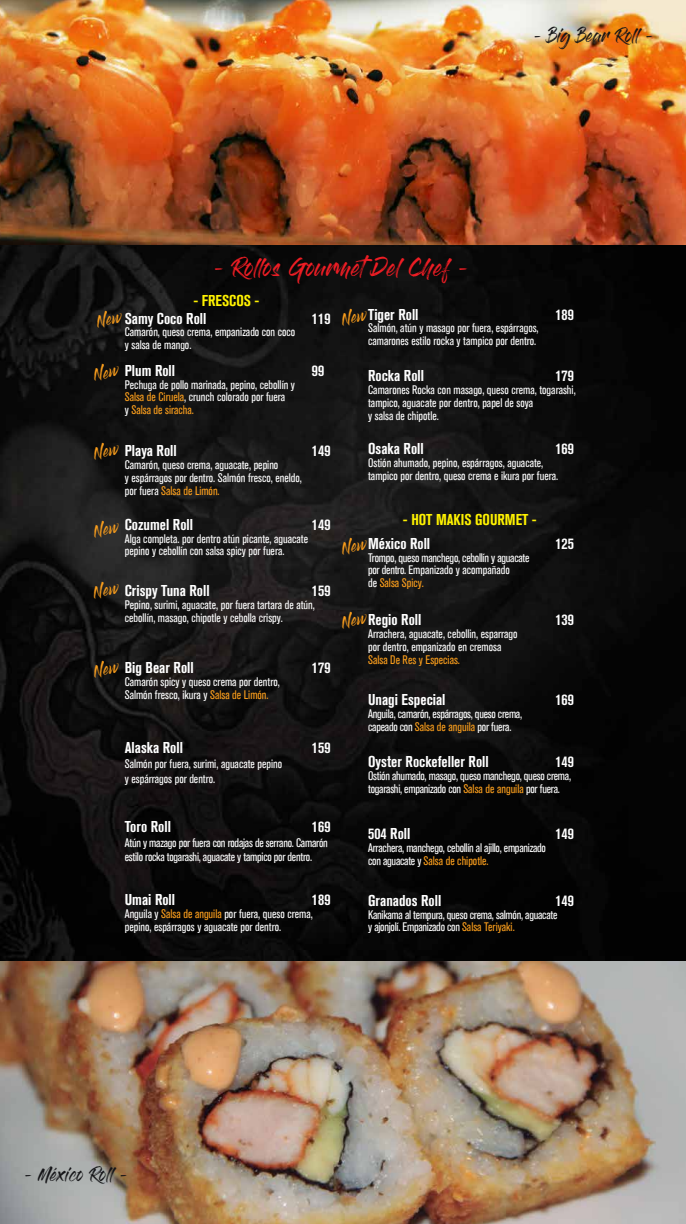
<style>
.page{position:relative;width:686px;height:1224px;background:#fff}
.page>*{position:absolute;margin:0;border:0;box-sizing:border-box;transform-origin:0 0}
.t1{font:18.2px "Gloss And Bloom";color:#ed1d24}
.t2{font:700 condensed 15.6px "Akzidenz Grotesk BQ";color:#fff}
.t3{font:700 condensed 15.6px "Akzidenz Grotesk BQ";color:#fff200}
.t4{font:14px "Gloss And Bloom";color:#151518}
.t5{font:condensed 12.4px/12.8px "Akzidenz Grotesk BQ";color:#fff}
.t6{font:condensed 12.4px/12.8px "Akzidenz Grotesk BQ";letter-spacing:-.02em;color:#fff}
.t7{font:condensed 12.4px "Akzidenz Grotesk BQ";color:#f99d1c}
.s1{color:#f99d1c}
</style>
<div class="page">
<img style="left:0;top:244px;width:686px;height:717px">
<img style="left:0;top:961px;width:686px;height:263px">
<img style="left:0;top:0;width:686px;height:244px">
<svg style="left:340px;top:537px;width:28px;height:18px"></svg>
<svg style="left:340px;top:308px;width:28px;height:19px"></svg>
<svg style="left:340px;top:612px;width:28px;height:18px"></svg>
<svg style="left:92px;top:364px;width:28px;height:18px"></svg>
<svg style="left:95px;top:310px;width:28px;height:18px"></svg>
<svg style="left:92px;top:442px;width:28px;height:18px"></svg>
<svg style="left:92px;top:521px;width:28px;height:18px"></svg>
<svg style="left:92px;top:582px;width:28px;height:18px"></svg>
<svg style="left:92px;top:660px;width:28px;height:19px"></svg>
<p class="t4" style="left:534px;top:29px;width:121px">- Big Bear Roll -</p>
<h1 class="t1" style="left:214px;top:259px;width:256px">- Rollos GourmetDel Chef -</h1>
<p class="t3" style="left:194px;top:291px;width:68px">- FRESCOS -</p>
<p class="t2" style="left:125px;top:309px;width:83px">Samy Coco Roll</p>
<p class="t2" style="left:312px;top:309px;width:20px">119</p>
<p class="t5" style="left:125px;top:326px;width:172px">Camarón, queso crema, empanizado con coco y salsa de mango.</p>
<p class="t2" style="left:125px;top:361px;width:52px">Plum Roll</p>
<p class="t2" style="left:312px;top:361px;width:14px">99</p>
<p class="t5" style="left:125px;top:378px;width:172px">Pechuga de pollo marinada, pepino, cebollín y<br><span class="s1">Salsa de Ciruela</span>, crunch colorado por fuera<br>y <span class="s1">Salsa de siracha.</span></p>
<p class="t2" style="left:125px;top:442px;width:53px">Playa Roll</p>
<p class="t2" style="left:312px;top:442px;width:20px">149</p>
<p class="t5" style="left:125px;top:459px;width:179px">Camarón, queso crema, aguacate, pepino<br>y espárragos por dentro. Salmón fresco, eneldo, por fuera <span class="s1">Salsa de Limón.</span></p>
<p class="t2" style="left:125px;top:515px;width:70px">Cozumel Roll</p>
<p class="t2" style="left:312px;top:515px;width:20px">149</p>
<p class="t5" style="left:125px;top:532px;width:185px">Alga completa. por dentro atún picante, aguacate pepino y cebollín con salsa spicy por fuera.</p>
<p class="t2" style="left:125px;top:582px;width:86px">Crispy Tuna Roll</p>
<p class="t2" style="left:312px;top:582px;width:20px">159</p>
<p class="t5" style="left:125px;top:599px;width:192px">Pepino, surimi, aguacate, por fuera tartara de atún, cebollín, masago, chipotle y cebolla crispy.</p>
<p class="t2" style="left:125px;top:659px;width:70px">Big Bear Roll</p>
<p class="t2" style="left:312px;top:659px;width:20px">179</p>
<p class="t5" style="left:125px;top:676px;width:157px">Camarón spicy y queso crema por dentro,<br>Salmón fresco, ikura y <span class="s1">Salsa de Limón.</span></p>
<p class="t2" style="left:125px;top:739px;width:60px">Alaska Roll</p>
<p class="t2" style="left:312px;top:739px;width:20px">159</p>
<p class="t5" style="left:125px;top:757px;width:159px;line-height:14.8px">Salmón por fuera, surimi, aguacate pepino y espárragos por dentro.</p>
<p class="t2" style="left:125px;top:818px;width:48px">Toro Roll</p>
<p class="t2" style="left:312px;top:818px;width:20px">169</p>
<p class="t6" style="left:125px;top:835px;width:204px;line-height:14.8px">Atún y mazago por fuera con rodajas de serrano. Camarón estilo rocka togarashi, aguacate y tampico por dentro.</p>
<p class="t2" style="left:125px;top:891px;width:52px">Umai Roll</p>
<p class="t2" style="left:312px;top:891px;width:20px">189</p>
<p class="t5" style="left:125px;top:908px;width:190px">Anguila y <span class="s1">Salsa de anguila</span> por fuera, queso crema, pepino, espárragos y aguacate por dentro.</p>
<p class="t2" style="left:368px;top:305px;width:52px">Tiger Roll</p>
<p class="t2" style="left:555px;top:305px;width:20px">189</p>
<p class="t5" style="left:368px;top:322px;width:172px">Salmón, atún y masago por fuera, espárragos, camarones estilo rocka y tampico por dentro.</p>
<p class="t2" style="left:368px;top:367px;width:57px">Rocka Roll</p>
<p class="t2" style="left:555px;top:367px;width:20px">179</p>
<p class="t5" style="left:368px;top:384px;width:209px">Camarones Rocka con masago, queso crema, togarashi, tampico, aguacate por dentro, papel de soya<br>y salsa de chipotle.</p>
<p class="t2" style="left:368px;top:440px;width:57px">Osaka Roll</p>
<p class="t2" style="left:555px;top:440px;width:20px">169</p>
<p class="t5" style="left:368px;top:457px;width:192px">Ostión ahumado, pepino, espárragos, aguacate, tampico por dentro, queso crema e ikura por fuera.</p>
<p class="t3" style="left:403px;top:511px;width:135px">- HOT MAKIS GOURMET -</p>
<p class="t2" style="left:368px;top:534px;width:64px">México Roll</p>
<p class="t2" style="left:555px;top:534px;width:20px">125</p>
<p class="t6" style="left:368px;top:551px;width:163px">Trompo, queso manchego, cebollín y aguacate por dentro. Empanizado y acompañado<br>de <span class="s1">Salsa Spicy.</span></p>
<p class="t2" style="left:368px;top:611px;width:55px">Regio Roll</p>
<p class="t2" style="left:555px;top:611px;width:20px">139</p>
<p class="t5" style="left:368px;top:628px;width:151px">Arrachera, aguacate, cebollin, esparrago por dentro, empanizado en cremosa</p>
<p class="t7" style="left:368px;top:652px;width:93px">Salsa De Res y Especias.</p>
<p class="t2" style="left:368px;top:691px;width:79px">Unagi Especial</p>
<p class="t2" style="left:555px;top:691px;width:20px">169</p>
<p class="t6" style="left:368px;top:707px;width:156px">Anguila, camarón, espárragos, queso crema, capeado con <span class="s1">Salsa de anguila</span> por fuera.</p>
<p class="t2" style="left:368px;top:753px;width:122px">Oyster Rockefeller Roll</p>
<p class="t2" style="left:555px;top:753px;width:20px">149</p>
<p class="t6" style="left:368px;top:769px;width:204px">Ostión ahumado, masago, queso manchego, queso crema, togarashi, empanizado con <span class="s1">Salsa de anguila</span> por fuera.</p>
<p class="t2" style="left:368px;top:825px;width:44px">504 Roll</p>
<p class="t2" style="left:555px;top:825px;width:20px">149</p>
<p class="t6" style="left:368px;top:842px;width:179px">Arrachera, manchego, cebollín al ajillo, empanizado con aguacate y <span class="s1">Salsa de chipotle.</span></p>
<p class="t2" style="left:368px;top:891px;width:75px">Granados Roll</p>
<p class="t2" style="left:555px;top:891px;width:20px">149</p>
<p class="t6" style="left:368px;top:908px;width:191px">Kanikama al tempura, queso crema, salmón, aguacate y ajonjolí. Empanizado con <span class="s1">Salsa Teriyaki.</span></p>
<p class="t4" style="left:24px;top:1168px;width:105px">- México Roll -</p>
</div>
